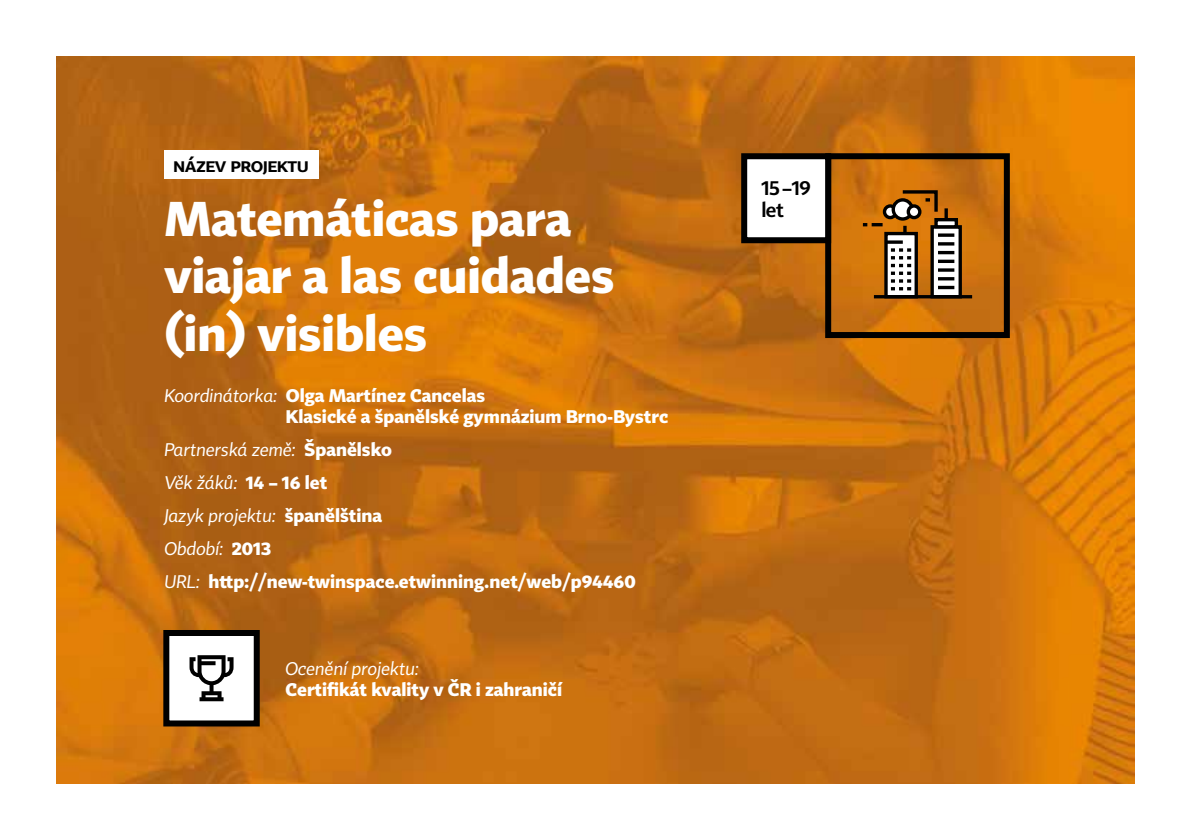
<style>
.page{position:relative;width:1191px;height:840px;background:#fff}
.page>*{position:absolute;margin:0;border:0;box-sizing:border-box;transform-origin:0 0}
.t1{font:700 48px/57.6px "Tabac Sans";color:#fff}
.t2{font:600 20px/22px "Tabac Sans";letter-spacing:-.025em;color:#000}
.t3{font:700 18px/33px "Tabac Sans";color:#fff}
.t4{font:italic 18px "Tabac Sans";color:#fff}
.s1{font-weight:400;font-style:italic}
</style>
<div class="page">
<img style="left:57px;top:57px;width:1077px;height:725px">
<div style="left:164px;top:150px;width:155px;height:29px;background:#fff"></div>
<div style="left:166px;top:632px;width:91px;height:91px;background:#fff"></div>
<div style="left:163px;top:629px;width:97px;height:97px;border:6px solid #000"></div>
<div style="left:825px;top:153px;width:184px;height:185px;border:6px solid #000"></div>
<svg style="left:189px;top:655px;width:44px;height:45px"></svg>
<div style="left:744px;top:156px;width:84px;height:84px;background:#fff"></div>
<div style="left:741px;top:153px;width:90px;height:90px;border:6px solid #000"></div>
<div style="left:886px;top:233px;width:30px;height:63px;background:#fff"></div>
<div style="left:884px;top:232px;width:34px;height:66px;border:3px solid #000"></div>
<svg style="left:891px;top:248px;width:20px;height:42px"></svg>
<div style="left:932px;top:227px;width:28px;height:69px;background:#fff"></div>
<div style="left:930px;top:225px;width:32px;height:73px;border:3px solid #000"></div>
<div style="left:936px;top:219px;width:20px;height:8px;background:#fff"></div>
<div style="left:934px;top:218px;width:24px;height:10px;border:3px solid #000"></div>
<svg style="left:938px;top:233px;width:16px;height:4px"></svg>
<hr style="left:938px;top:242px;width:16px;height:3px;background:#000">
<hr style="left:938px;top:251px;width:16px;height:3px;background:#000">
<svg style="left:938px;top:259px;width:16px;height:4px"></svg>
<hr style="left:938px;top:268px;width:16px;height:3px;background:#000">
<hr style="left:938px;top:277px;width:16px;height:3px;background:#000">
<hr style="left:938px;top:286px;width:16px;height:3px;background:#000">
<svg style="left:944px;top:208px;width:4px;height:10px"></svg>
<hr style="left:874px;top:295px;width:98px;height:3px;background:#000">
<svg style="left:863px;top:188px;width:76px;height:45px;background:#b16a1a"></svg>
<svg style="left:908px;top:206px;width:11px;height:11px"></svg>
<div style="left:906px;top:204px;width:15px;height:15px;border:3px solid #000;border-radius:50%"></div>
<svg style="left:885px;top:240px;width:17px;height:4px"></svg>
<p class="t2" style="left:173px;top:154px;width:137px">název projektu</p>
<h1 class="t1" style="left:164px;top:189px;width:451px">Matemáticas para viajar a las cuidades (in) visibles</h1>
<p class="t3" style="left:286px;top:384px;width:384px;line-height:21.6px;text-indent:-121px"><span class="s1">Koordinátorka:</span> Olga Martínez Cancelas<br>Klasické a španělské gymnázium Brno-Bystrc</p>
<p class="t3" style="left:164px;top:433px;width:473px"><span class="s1">Partnerská země:</span> Španělsko<br><span class="s1">Věk žáků:</span> 14 – 16 let<br><span class="s1">Jazyk projektu:</span> španělština<br><span class="s1">Období:</span> 2013<br><span class="s1">URL:</span> http://new-twinspace.etwinning.net/web/p94460</p>
<p class="t4" style="left:285px;top:657px;width:135px">Ocenění projektu:</p>
<p class="t3" style="left:285px;top:673px;width:278px">Certifikát kvality v ČR i zahraničí</p>
<p class="t2" style="left:761px;top:177px;width:51px">15–19 let</p>
</div>
